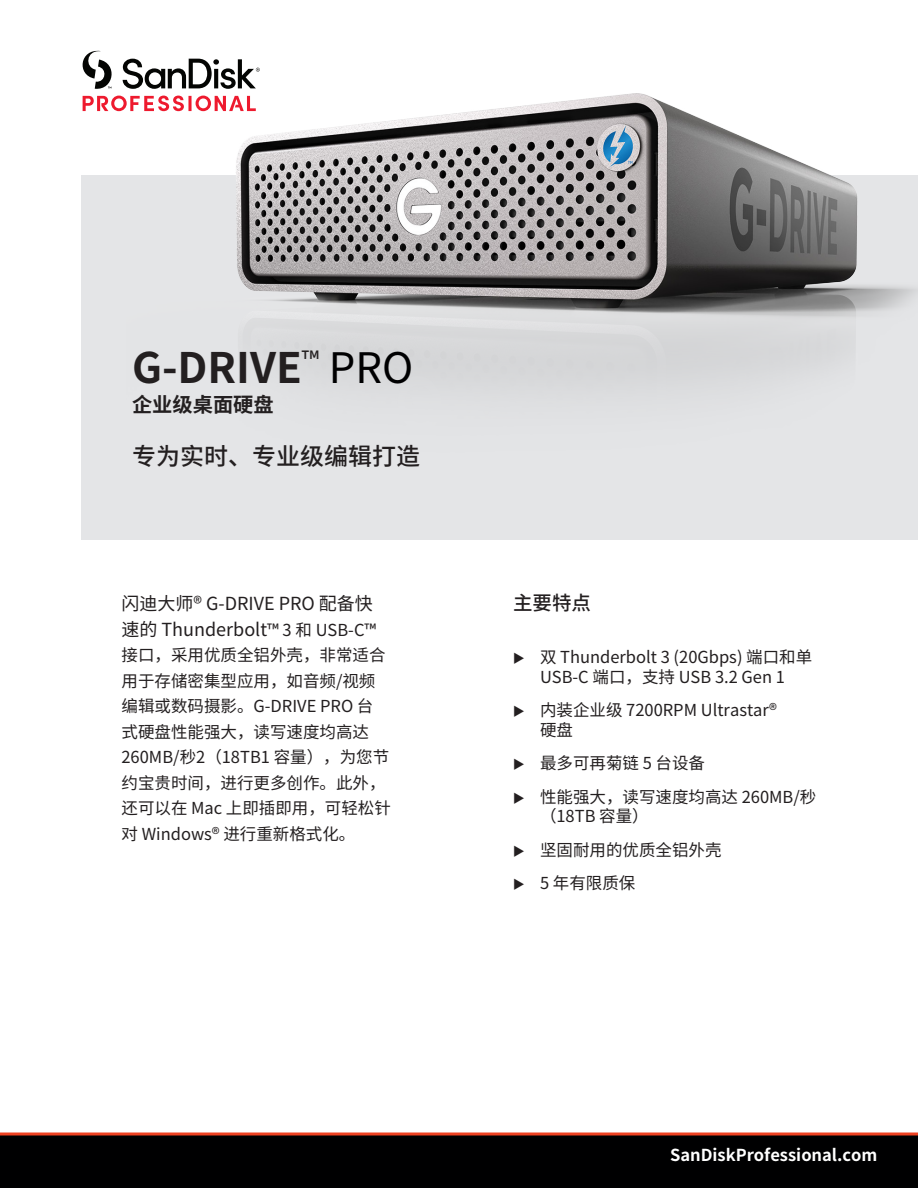
<style>
.page{position:relative;width:918px;height:1188px;background:#fff}
.page>*{position:absolute;margin:0;border:0;box-sizing:border-box;transform-origin:0 0}
.t1{font:700 42px "Noto Sans CJ Ksc";color:#231f20}
.t2{font:500 24px "Noto Sans CJ Ksc";color:#231f20}
.t3{font:700 20.25px "Noto Sans CJ Ksc";color:#231f20}
.t4{font:500 19.5px "Noto Sans CJ Ksc";color:#231f20}
.t5{font:18px/25.5px "Noto Sans CJ Ksc";color:#231f20}
.t6{font:16.5px/25.5px "Noto Sans CJ Ksc";color:#231f20}
.t7{font:700 16.5px "Noto Sans CJ Ksc";color:#fff}
.s1{font-weight:400;color:#000001}
.s2{font-size:16.5px}
</style>
<div class="page">
<div style="left:81px;top:176px;width:837px;height:364px;background:#e4e5e7"></div>
<img style="left:126px;top:93px;width:792px;height:297px">
<svg style="left:83px;top:51px;width:177px;height:38px"></svg>
<svg style="left:188px;top:96px;width:4px;height:15px"></svg>
<svg style="left:83px;top:96px;width:101px;height:15px"></svg>
<svg style="left:196px;top:96px;width:60px;height:15px"></svg>
<svg style="left:0;top:1132px;width:918px;height:56px;background:#0f0505"></svg>
<h1 class="t1" style="left:132px;top:344px;width:283px">G-DRIVE<sup>™</sup> <span class="s1">PRO</span></h1>
<p class="t3" style="left:132px;top:393px;width:143px">企业级桌面硬盘</p>
<h2 class="t2" style="left:132px;top:442px;width:289px">专为实时、专业级编辑打造</h2>
<p class="t5" style="left:122px;top:591px;width:256px">闪迪大师® G-DRIVE PRO 配备快速的 Thunderbolt<span class="s2">™ 3 和 USB-C™</span></p>
<p class="t6" style="left:122px;top:643px;width:271px">接口，采用优质全铝外壳，非常适合用于存储密集型应用，如音频/视频编辑或数码摄影。G-DRIVE PRO 台式硬盘性能强大，读写速度均高达<br>260MB/秒2（18TB1 容量），为您节约宝贵时间，进行更多创作。此外，还可以在 Mac 上即插即用，可轻松针对 Windows® 进行重新格式化。</p>
<p class="t4" style="left:513px;top:591px;width:79px">主要特点</p>
<p class="t6" style="left:513px;top:647px;width:301px;line-height:19.8px;text-align:center">◆ 双 Thunderbolt 3 (20Gbps) 端口和单<br>USB-C 端口，支持 USB 3.2 Gen 1</p>
<p class="t6" style="left:540px;top:701px;width:238px;line-height:19.8px;text-indent:-27px">◆ 内装企业级 7200RPM Ultrastar®硬盘</p>
<p class="t6" style="left:513px;top:751px;width:194px">◆ 最多可再菊链 5 台设备</p>
<p class="t6" style="left:540px;top:787px;width:278px;line-height:19.8px;text-indent:-27px">◆ 性能强大，读写速度均高达 260MB/秒（18TB 容量）</p>
<p class="t6" style="left:513px;top:837px;width:210px">◆ 坚固耐用的优质全铝外壳</p>
<p class="t6" style="left:513px;top:871px;width:124px">◆ 5 年有限质保</p>
<p class="t7" style="left:670px;top:1146px;width:209px">SanDiskProfessional.com</p>
</div>
